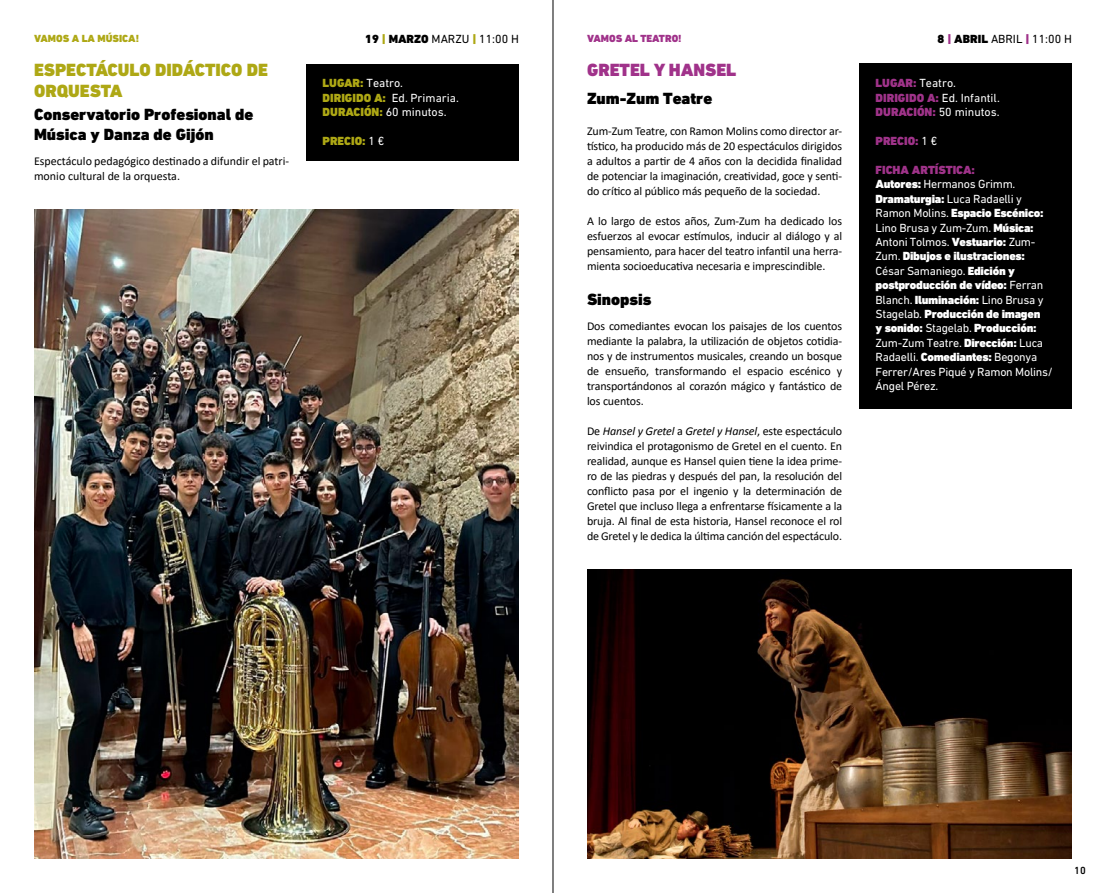
<style>
.page{position:relative;width:1106px;height:893px;background:#fff}
.page>*{position:absolute;margin:0;border:0;box-sizing:border-box;transform-origin:0 0}
.t1{font:900 18px/21.6px "DIN Next W1 G";color:#aea815}
.t2{font:900 18px "DIN Next W1 G";color:#a0328a}
.t3{font:900 16.5px/19.8px "DIN Next W1 G";color:#000}
.t4{font:12px/15px "Calibri";letter-spacing:-.01em;color:#000;text-align:justify}
.t5{font:12px/14.4px "DIN Next W1 G";letter-spacing:-.02em;color:#fff}
.t6{font:12px/14.4px "DIN Next W1 G";color:#fff}
.t7{font:12px "DIN Next W1 G";color:#000}
.t8{font:900 12px "DIN Next W1 G";color:#aea815}
.t9{font:900 12px "DIN Next W1 G";color:#a0338a}
.t10{font:900 10.5px "DIN Next W1 G";color:#aea815}
.t11{font:900 10.5px "DIN Next W1 G";color:#a0328a}
.t12{font:500 10.5px "DIN Next W1 G";color:#000}
.s1{font-weight:900}
.s2{font-weight:900;color:#aea815}
.s3{font-weight:400;color:#fff}
.s4{font-style:italic}
.s5{font-weight:900;color:#a0328a}
.s6{font-weight:900;color:#a0338a}
</style>
<div class="page">
<div style="left:306px;top:64px;width:213px;height:97px;background:#000"></div>
<div style="left:859px;top:64px;width:212px;height:345px;background:#000"></div>
<img style="left:587px;top:570px;width:484px;height:289px">
<img style="left:34px;top:210px;width:484px;height:649px">
<hr style="left:553px;top:0;width:1px;height:893px;background:#000">
<p class="t10" style="left:34px;top:32px;width:106px">VAMOS A LA MÚSICA!</p>
<h1 class="t1" style="left:34px;top:59px;width:235px">ESPECTÁCULO DIDÁCTICO DE<br>ORQUESTA</h1>
<h2 class="t3" style="left:34px;top:105px;width:221px">Conservatorio Profesional de<br>Música y Danza de Gijón</h2>
<p class="t4" style="left:34px;top:153px;width:257px">Espectáculo pedagógico destinado a difundir el patri&shy;monio cultural de la orquesta.</p>
<p class="t7" style="left:365px;top:32px;width:155px"><span class="s1">19</span> <span class="s2">|</span> <span class="s1">MARZO</span> MARZU <span class="s2">|</span> 11:00 H</p>
<p class="t6" style="left:322px;top:76px;width:138px"><span class="s2">LUGAR:</span> Teatro.<br><span class="s2">DIRIGIDO A:</span> Ed. Primaria.<br><span class="s2">DURACIÓN:</span> 60 minutos.</p>
<p class="t8" style="left:322px;top:134px;width:63px">PRECIO: <span class="s3">1 €</span></p>
<p class="t11" style="left:587px;top:32px;width:96px">VAMOS AL TEATRO!</p>
<h1 class="t2" style="left:587px;top:59px;width:151px">GRETEL Y HANSEL</h1>
<h2 class="t3" style="left:587px;top:89px;width:127px">Zum-Zum Teatre</h2>
<p class="t4" style="left:587px;top:123px;width:257px">Zum-Zum Teatre, con Ramon Molins como director ar&shy;tístico, ha producido más de 20 espectáculos dirigidos a adultos a partir de 4 años con la decidida finalidad de potenciar la imaginación, creatividad, goce y senti&shy;do crítico al público más pequeño de la sociedad.</p>
<p class="t4" style="left:587px;top:213px;width:257px">A lo largo de estos años, Zum-Zum ha dedicado los esfuerzos al evocar estímulos, inducir al diálogo y al pensamiento, para hacer del teatro infantil una herra&shy;mienta socioeducativa necesaria e imprescindible.</p>
<h2 class="t3" style="left:587px;top:289px;width:66px">Sinopsis</h2>
<p class="t4" style="left:587px;top:318px;width:257px">Dos comediantes evocan los paisajes de los cuentos mediante la palabra, la utilización de objetos cotidia&shy;nos y de instrumentos musicales, creando un bosque de ensueño, transformando el espacio escénico y transportándonos al corazón mágico y fantástico de los cuentos.</p>
<p class="t4" style="left:587px;top:423px;width:257px">De <span class="s4">Hansel y Gretel</span> a <span class="s4">Gretel y Hansel</span>, este espectáculo reivindica el protagonismo de Gretel en el cuento. En realidad, aunque es Hansel quien tiene la idea prime&shy;ro de las piedras y después del pan, la resolución del conflicto pasa por el ingenio y la determinación de Gretel que incluso llega a enfrentarse físicamente a la bruja. Al final de esta historia, Hansel reconoce el rol de Gretel y le dedica la última canción del espectáculo.</p>
<p class="t7" style="left:937px;top:32px;width:136px"><span class="s1">8</span> <span class="s5">|</span> <span class="s1">ABRIL</span> ABRIL <span class="s5">|</span> 11:00 H</p>
<p class="t6" style="left:875px;top:76px;width:126px"><span class="s6">LUGAR:</span> Teatro.<br><span class="s6">DIRIGIDO A:</span> Ed. Infantil.<br><span class="s6">DURACIÓN:</span> 50 minutos.</p>
<p class="t9" style="left:875px;top:134px;width:63px">PRECIO: <span class="s3">1 €</span></p>
<p class="t5" style="left:875px;top:162px;width:179px"><span class="s6">FICHA ARTÍSTICA:<br></span><span class="s1">Autores:</span> Hermanos Grimm.<br><span class="s1">Dramaturgia:</span> Luca Radaelli y<br>Ramon Molins. <span class="s1">Espacio Escénico:<br></span>Lino Brusa y Zum-Zum. <span class="s1">Música:<br></span>Antoni Tolmos. <span class="s1">Vestuario:</span> Zum-<br>Zum. <span class="s1">Dibujos e ilustraciones:<br></span>César Samaniego. <span class="s1">Edición y postproducción de vídeo:</span> Ferran<br>Blanch. <span class="s1">Iluminación:</span> Lino Brusa y<br>Stagelab. <span class="s1">Producción de imagen<br>y sonido:</span> Stagelab. <span class="s1">Producción:<br></span>Zum-Zum Teatre. <span class="s1">Dirección:</span> Luca<br>Radaelli. <span class="s1">Comediantes:</span> Begonya<br>Ferrer/Ares Piqué y Ramon Molins/<br>Ángel Pérez.</p>
<p class="t12" style="left:1074px;top:864px;width:13px">10</p>
</div>
